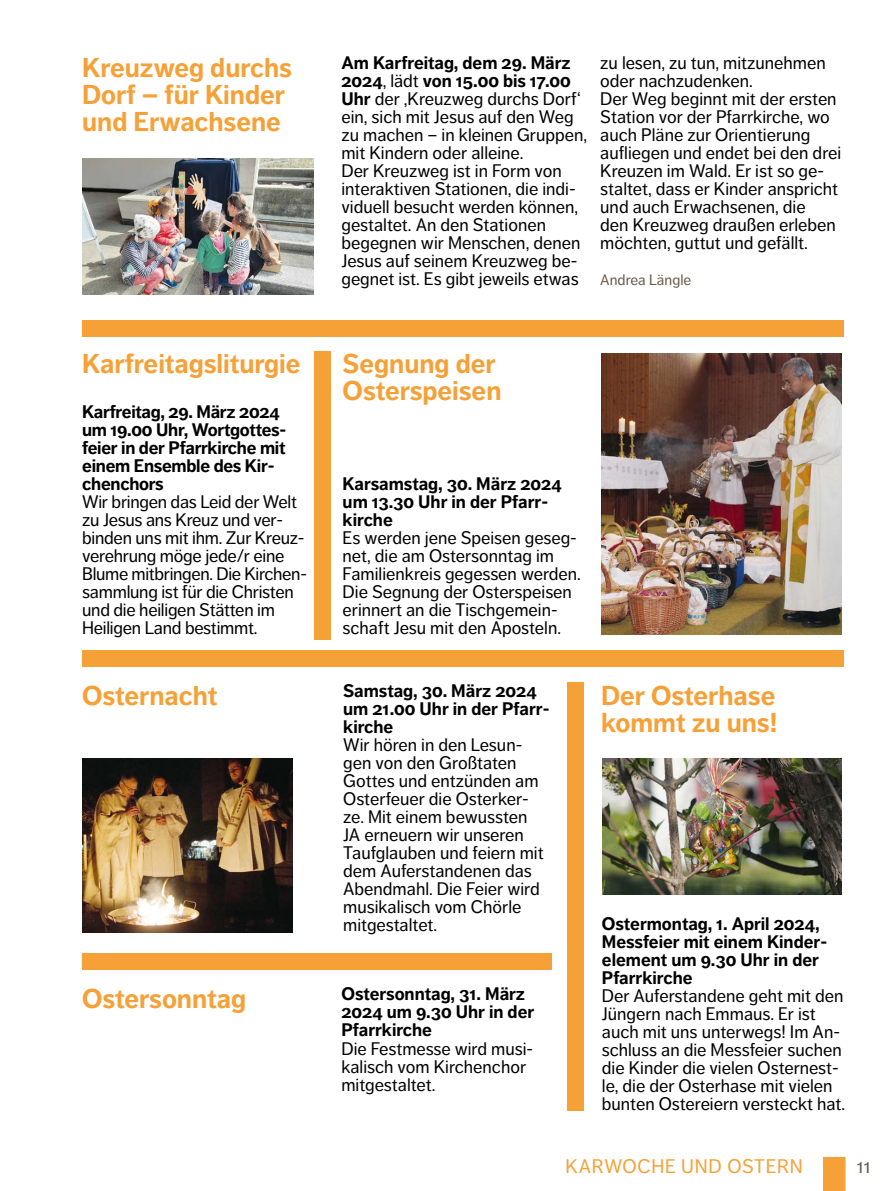
<style>
.page{position:relative;width:893px;height:1191px;background:#fff}
.page>*{position:absolute;margin:0;border:0;box-sizing:border-box;transform-origin:0 0}
.t1{font:700 27px/27px "Dagny Pro";color:#f6a138}
.t2{font:19.5px "Dagny Pro";letter-spacing:.035em;color:#f6a138}
.t3{font:19.5px "Dagny Pro";color:#685b4c}
.t4{font:18px/18px "Dagny Pro";color:#000}
.t5{font:700 18px/18px "Dagny Pro";color:#000}
.t6{font:15px "Dagny Pro";color:#685b4c}
.s1{font-weight:700}
</style>
<div class="page">
<div style="left:823px;top:1157px;width:22px;height:34px;background:#f6a138"></div>
<div style="left:82px;top:320px;width:762px;height:16px;background:#f6a138"></div>
<div style="left:82px;top:650px;width:762px;height:16px;background:#f6a138"></div>
<div style="left:314px;top:351px;width:16px;height:288px;background:#f6a138"></div>
<img style="left:601px;top:354px;width:241px;height:280px">
<div style="left:567px;top:682px;width:17px;height:429px;background:#f6a138"></div>
<div style="left:82px;top:953px;width:469px;height:17px;background:#f6a138"></div>
<img style="left:82px;top:758px;width:211px;height:175px">
<img style="left:602px;top:758px;width:240px;height:136px">
<img style="left:83px;top:159px;width:231px;height:136px">
<h1 class="t1" style="left:82px;top:54px;width:211px">Kreuzweg durchs<br>Dorf – für Kinder und Erwachsene</h1>
<p class="t4" style="left:341px;top:54px;width:247px"><span class="s1">Am Karfreitag, dem 29. März<br>2024</span>, lädt <span class="s1">von 15.00 bis 17.00<br>Uhr</span> der ‚Kreuzweg durchs Dorf‘ ein, sich mit Jesus auf den Weg zu machen – in kleinen Gruppen, mit Kindern oder alleine.<br>Der Kreuzweg ist in Form von interaktiven Stationen, die indi&shy;viduell besucht werden können, gestaltet. An den Stationen begegnen wir Menschen, denen<br>Jesus auf seinem Kreuzweg be&shy;gegnet ist. Es gibt jeweils etwas</p>
<p class="t4" style="left:600px;top:54px;width:242px">zu lesen, zu tun, mitzunehmen oder nachzudenken.<br>Der Weg beginnt mit der ersten<br>Station vor der Pfarrkirche, wo auch Pläne zur Orientierung aufliegen und endet bei den drei<br>Kreuzen im Wald. Er ist so ge&shy;staltet, dass er Kinder anspricht und auch Erwachsenen, die<br>den Kreuzweg draußen erleben möchten, guttut und gefällt.</p>
<p class="t6" style="left:600px;top:272px;width:92px">Andrea Längle</p>
<h1 class="t1" style="left:82px;top:350px;width:220px">Karfreitagsliturgie</h1>
<p class="t5" style="left:82px;top:402px;width:206px">Karfreitag, 29. März 2024 um 19.00 Uhr, Wortgottes&shy;feier in der Pfarrkirche mit einem Ensemble des Kir&shy;chenchors</p>
<p class="t4" style="left:82px;top:492px;width:226px">Wir bringen das Leid der Welt zu Jesus ans Kreuz und ver&shy;binden uns mit ihm. Zur Kreuz&shy;verehrung möge jede/r eine<br>Blume mitbringen. Die Kirchen&shy;sammlung ist für die Christen und die heiligen Stätten im<br>Heiligen Land bestimmt.</p>
<h1 class="t1" style="left:343px;top:350px;width:160px">Segnung der<br>Osterspeisen</h1>
<p class="t5" style="left:343px;top:474px;width:220px">Karsamstag, 30. März 2024 um 13.30 Uhr in der Pfarr&shy;kirche</p>
<p class="t4" style="left:343px;top:528px;width:240px">Es werden jene Speisen geseg&shy;net, die am Ostersonntag im<br>Familienkreis gegessen werden.<br>Die Segnung der Osterspeisen erinnert an die Tischgemein&shy;schaft Jesu mit den Aposteln.</p>
<h1 class="t1" style="left:82px;top:682px;width:137px">Osternacht</h1>
<h1 class="t1" style="left:82px;top:985px;width:165px">Ostersonntag</h1>
<p class="t5" style="left:343px;top:682px;width:208px">Samstag, 30. März 2024 um 21.00 Uhr in der Pfarr&shy;kirche</p>
<p class="t4" style="left:343px;top:736px;width:202px">Wir hören in den Lesun&shy;gen von den Großtaten<br>Gottes und entzünden am<br>Osterfeuer die Osterker&shy;ze. Mit einem bewussten<br>JA erneuern wir unseren<br>Taufglauben und feiern mit dem Auferstandenen das<br>Abendmahl. Die Feier wird musikalisch vom Chörle mitgestaltet.</p>
<p class="t5" style="left:341px;top:985px;width:194px">Ostersonntag, 31. März<br>2024 um 9.30 Uhr in der<br>Pfarrkirche</p>
<p class="t4" style="left:341px;top:1039px;width:193px">Die Festmesse wird musi&shy;kalisch vom Kirchenchor mitgestaltet.</p>
<h1 class="t1" style="left:601px;top:682px;width:178px">Der Osterhase kommt zu uns!</h1>
<p class="t5" style="left:602px;top:914px;width:227px">Ostermontag, 1. April 2024,<br>Messfeier mit einem Kinder&shy;element um 9.30 Uhr in der<br>Pfarrkirche</p>
<p class="t4" style="left:602px;top:986px;width:245px">Der Auferstandene geht mit den<br>Jüngern nach Emmaus. Er ist auch mit uns unterwegs! Im An&shy;schluss an die Messfeier suchen die Kinder die vielen Osternest&shy;le, die der Osterhase mit vielen bunten Ostereiern versteckt hat.</p>
<p class="t2" style="left:566px;top:1155px;width:239px">KARWOCHE UND OSTERN</p>
<p class="t3" style="left:857px;top:1155px;width:15px">11</p>
</div>
